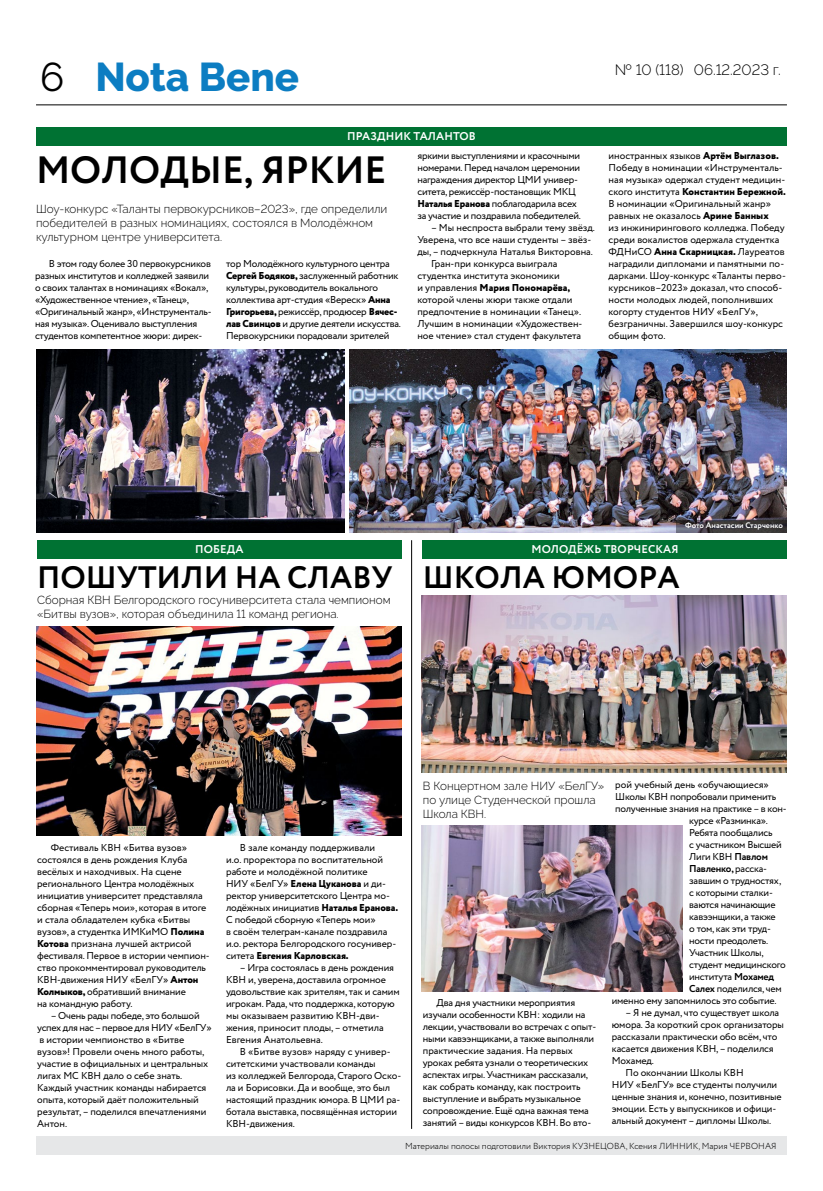
<style>
.page{position:relative;width:823px;height:1191px;background:#fff}
.page>*{position:absolute;margin:0;border:0;box-sizing:border-box;transform-origin:0 0}
.t1{font:800 40.1px "Raleway";color:#0c7dc2}
.t2{font:700 38px "Circe";color:#000}
.t3{font:700 31px "Circe";color:#000}
.t4{font:300 15px "Raleway";color:#000}
.t5{font:300 11.6px/14px "Raleway";color:#000}
.t6{font:700 11.3px "Circe";letter-spacing:.01em;color:#fff}
.t7{font:10px/12px "Circe";letter-spacing:-.01em;color:#000}
.t8{font:800 10px "Circe";color:#000}
.t9{font:700 10px "Circe";letter-spacing:-.02em;color:#000}
.t10{font:300 8.7px "Circe";color:#000}
.t11{font:700 8px "Circe";color:#fff}
.s1{font-weight:400;color:#000}
.s2{font-weight:800}
.s3{font-weight:400}
.s4{font-weight:700}
</style>
<div class="page">
<hr style="left:36px;top:105px;width:750px;height:1px;background:#000">
<div style="left:36px;top:127px;width:750px;height:19px;background:#007233"></div>
<div style="left:422px;top:540px;width:364px;height:19px;background:#007233"></div>
<div style="left:36px;top:1135px;width:750px;height:19px;background:#e6e7e8"></div>
<div style="left:37px;top:540px;width:364px;height:19px;background:#007233"></div>
<img style="left:36px;top:626px;width:365px;height:210px">
<img style="left:36px;top:349px;width:308px;height:183px">
<img style="left:349px;top:349px;width:437px;height:183px">
<img style="left:421px;top:595px;width:365px;height:177px">
<img style="left:421px;top:825px;width:261px;height:166px">
<hr style="left:411px;top:540px;width:1px;height:588px;background:#000">
<svg style="left:676px;top:520px;width:110px;height:12px"></svg>
<h1 class="t1" style="left:40px;top:54px;width:260px"><span class="s1">6</span> Nota Bene</h1>
<h3 class="t4" style="left:614px;top:61px;width:167px">№ 10 (118) 06.12.2023 г.</h3>
<p class="t6" style="left:347px;top:129px;width:130px">ПРАЗДНИК ТАЛАНТОВ</p>
<h2 class="t2" style="left:36px;top:144px;width:351px">МОЛОДЫЕ, ЯРКИЕ</h2>
<p class="t5" style="left:36px;top:202px;width:352px">Шоу-конкурс «Таланты первокурсников–2023», где определили победителей в разных номинациях, состоялся в Молодёжном культурном центре университета.</p>
<p class="t7" style="left:35px;top:258px;width:178px;text-indent:14px">В этом году более 30 первокурсников разных институтов и колледжей заявили о своих талантах в номинациях «Вокал», «Художественное чтение», «Танец», «Оригинальный жанр», «Инструменталь&shy;ная музыка». Оценивало выступления студентов компетентное жюри: дирек-</p>
<p class="t7" style="left:226px;top:258px;width:176px">тор Молодёжного культурного центра <span class="s2">Сергей Бодяков,</span> заслуженный работник культуры, руководитель вокального коллектива арт-студия «Вереск» <span class="s2">Анна Григорьева,</span> режиссёр, продюсер <span class="s2">Вячес&shy;лав Свинцов</span> и другие деятели искусства.<br>Первокурсники порадовали зрителей</p>
<p class="t7" style="left:417px;top:150px;width:165px">яркими выступлениями и красочными номерами. Перед началом церемонии награждения директор ЦМИ универ&shy;ситета, режиссёр-постановщик МКЦ <span class="s2">Наталья Еранова</span> поблагодарила всех за участие и поздравила победителей.</p>
<p class="t7" style="left:431px;top:222px;width:165px">– Мы неспроста выбрали тему звёзд.</p>
<p class="t7" style="left:417px;top:234px;width:175px">Уверена, что все наши студенты – звёз-</p>
<p class="t7" style="left:417px;top:246px;width:177px">ды, – подчеркнула Наталья Викторовна.</p>
<p class="t7" style="left:431px;top:258px;width:128px">Гран-при конкурса выиграла</p>
<p class="t7" style="left:417px;top:270px;width:144px">студентка института экономики</p>
<p class="t8" style="left:417px;top:281px;width:154px"><span class="s3">и управления</span> Мария Пономарёва,</p>
<p class="t7" style="left:417px;top:294px;width:157px">которой члены жюри также отдали</p>
<p class="t7" style="left:417px;top:306px;width:165px">предпочтение в номинации «Танец».</p>
<p class="t7" style="left:417px;top:318px;width:166px">Лучшим в номинации «Художествен-</p>
<p class="t7" style="left:417px;top:330px;width:165px">ное чтение» стал студент факультета</p>
<p class="t7" style="left:608px;top:150px;width:179px">иностранных языков <span class="s2">Артём Выглазов.<br></span>Победу в номинации «Инструменталь&shy;ная музыка» одержал студент медицин&shy;ского института <span class="s2">Константин Бережной.<br></span>В номинации «Оригинальный жанр» равных не оказалось <span class="s2">Арине Банных<br></span>из инжинирингового колледжа. Победу среди вокалистов одержала студентка ФДНиСО <span class="s2">Анна Скарницкая.</span> Лауреатов наградили дипломами и памятными по&shy;дарками. Шоу-конкурс «Таланты перво&shy;курсников–2023» доказал, что способ&shy;ности молодых людей, пополнивших когорту студентов НИУ «БелГУ», безграничны. Завершился шоу-конкурс общим фото.</p>
<p class="t11" style="left:684px;top:520px;width:99px">Фото Анастасии Старченко</p>
<p class="t6" style="left:195px;top:542px;width:50px">ПОБЕДА</p>
<h3 class="t3" style="left:37px;top:556px;width:357px">ПОШУТИЛИ НА СЛАВУ</h3>
<p class="t5" style="left:37px;top:592px;width:355px">Сборная КВН Белгородского госуниверситета стала чемпионом «Битвы вузов», которая объединила 11 команд региона.</p>
<p class="t6" style="left:531px;top:542px;width:148px">МОЛОДЁЖЬ ТВОРЧЕСКАЯ</p>
<h3 class="t3" style="left:422px;top:556px;width:258px">ШКОЛА ЮМОРА</h3>
<p class="t7" style="left:37px;top:841px;width:174px;text-indent:14px">Фестиваль КВН «Битва вузов» состоялся в день рождения Клуба весёлых и находчивых. На сцене регионального Центра молодёжных инициатив университет представляла сборная «Теперь мои», которая в итоге и стала обладателем кубка «Битвы вузов», а студентка ИМКиМО <span class="s2">Полина<br>Котова</span> признана лучшей актрисой фестиваля. Первое в истории чемпион&shy;ство прокомментировал руководитель<br>КВН-движения НИУ «БелГУ» <span class="s2">Антон<br>Колмыков,</span> обративший внимание<br>на командную работу.</p>
<p class="t7" style="left:37px;top:1009px;width:176px;text-indent:14px">– Очень рады победе, это большой успех для нас – первое для НИУ «БелГУ» в истории чемпионство в «Битве вузов»! Провели очень много работы, участие в официальных и центральных лигах МС КВН дало о себе знать.<br>Каждый участник команды набирается опыта, который даёт положительный результат, – поделился впечатлениями<br>Антон.</p>
<p class="t7" style="left:226px;top:841px;width:173px;text-indent:14px">В зале команду поддерживали<br>и.о. проректора по воспитательной работе и молодёжной политике<br>НИУ «БелГУ» <span class="s2">Елена Цуканова</span> и ди&shy;ректор университетского Центра мо&shy;лодёжных инициатив <span class="s2">Наталья Еранова.<br></span>С победой сборную «Теперь мои»<br>в своём телеграм-канале поздравила и.о. ректора Белгородского госунивер&shy;ситета <span class="s2">Евгения Карловская.</span></p>
<p class="t7" style="left:226px;top:961px;width:175px;text-indent:14px">– Игра состоялась в день рождения КВН и, уверена, доставила огромное удовольствие как зрителям, так и самим игрокам. Рада, что поддержка, которую мы оказываем развитию КВН-дви&shy;жения, приносит плоды, – отметила Евгения Анатольевна.</p>
<p class="t7" style="left:226px;top:1045px;width:176px;text-indent:14px">В «Битве вузов» наряду с универ&shy;ситетскими участвовали команды<br>из колледжей Белгорода, Старого Оско&shy;ла и Борисовки. Да и вообще, это был настоящий праздник юмора. В ЦМИ ра&shy;ботала выставка, посвящённая истории<br>КВН-движения.</p>
<p class="t5" style="left:422px;top:779px;width:183px">В Концертном зале НИУ «БелГУ» по улице Студенческой прошла<br>Школа КВН.</p>
<p class="t7" style="left:422px;top:996px;width:175px;text-indent:14px">Два дня участники мероприятия изучали особенности КВН: ходили на лекции, участвовали во встречах с опыт&shy;ными кавээнщиками, а также выполняли практические задания. На первых уроках ребята узнали о теоретических аспектах игры. Участникам рассказали, как собрать команду, как построить выступление и выбрать музыкальное сопровождение. Ещё одна важная тема занятий – виды конкурсов КВН. Во вто-</p>
<p class="t7" style="left:615px;top:778px;width:155px">рой учебный день «обучающиеся»</p>
<p class="t7" style="left:615px;top:790px;width:162px">Школы КВН попробовали применить</p>
<p class="t7" style="left:615px;top:802px;width:173px">полученные знания на практике – в кон-</p>
<p class="t7" style="left:688px;top:814px;width:80px">курсе «Разминка».</p>
<p class="t7" style="left:688px;top:826px;width:85px">Ребята пообщались</p>
<p class="t7" style="left:688px;top:838px;width:94px">с участником Высшей</p>
<p class="t7" style="left:688px;top:850px;width:80px">Лиги КВН <span class="s4">Павлом</span></p>
<p class="t9" style="left:688px;top:861px;width:79px">Павленко, <span class="s3">расска-</span></p>
<p class="t7" style="left:688px;top:874px;width:93px">завшим о трудностях,</p>
<p class="t7" style="left:688px;top:886px;width:85px">с которыми сталки-</p>
<p class="t7" style="left:688px;top:898px;width:88px">ваются начинающие</p>
<p class="t7" style="left:688px;top:910px;width:88px">кавээнщики, а также</p>
<p class="t7" style="left:688px;top:922px;width:83px">о том, как эти труд-</p>
<p class="t7" style="left:688px;top:934px;width:81px">ности преодолеть.</p>
<p class="t7" style="left:688px;top:946px;width:76px">Участник Школы,</p>
<p class="t7" style="left:688px;top:958px;width:98px">студент медицинского</p>
<p class="t7" style="left:688px;top:970px;width:86px">института <span class="s4">Мохамед</span></p>
<p class="t7" style="left:688px;top:982px;width:94px"><span class="s4">Салех</span> поделился, чем</p>
<p class="t7" style="left:611px;top:994px;width:166px">именно ему запомнилось это событие.</p>
<p class="t7" style="left:625px;top:1006px;width:155px">– Я не думал, что существует школа</p>
<p class="t7" style="left:611px;top:1018px;width:174px">юмора. За короткий срок организаторы</p>
<p class="t7" style="left:611px;top:1030px;width:167px">рассказали практически обо всём, что</p>
<p class="t7" style="left:611px;top:1042px;width:163px">касается движения КВН, – поделился</p>
<p class="t7" style="left:611px;top:1054px;width:44px">Мохамед.</p>
<p class="t7" style="left:625px;top:1066px;width:120px">По окончании Школы КВН</p>
<p class="t7" style="left:611px;top:1078px;width:167px">НИУ «БелГУ» все студенты получили</p>
<p class="t7" style="left:611px;top:1090px;width:171px">ценные знания и, конечно, позитивные</p>
<p class="t7" style="left:611px;top:1102px;width:166px">эмоции. Есть у выпускников и офици-</p>
<p class="t7" style="left:611px;top:1114px;width:161px">альный документ – дипломы Школы.</p>
<p class="t10" style="left:405px;top:1140px;width:373px">Материалы полосы подготовили Виктория КУЗНЕЦОВА, Ксения ЛИННИК, Мария ЧЕРВОНАЯ</p>
</div>
